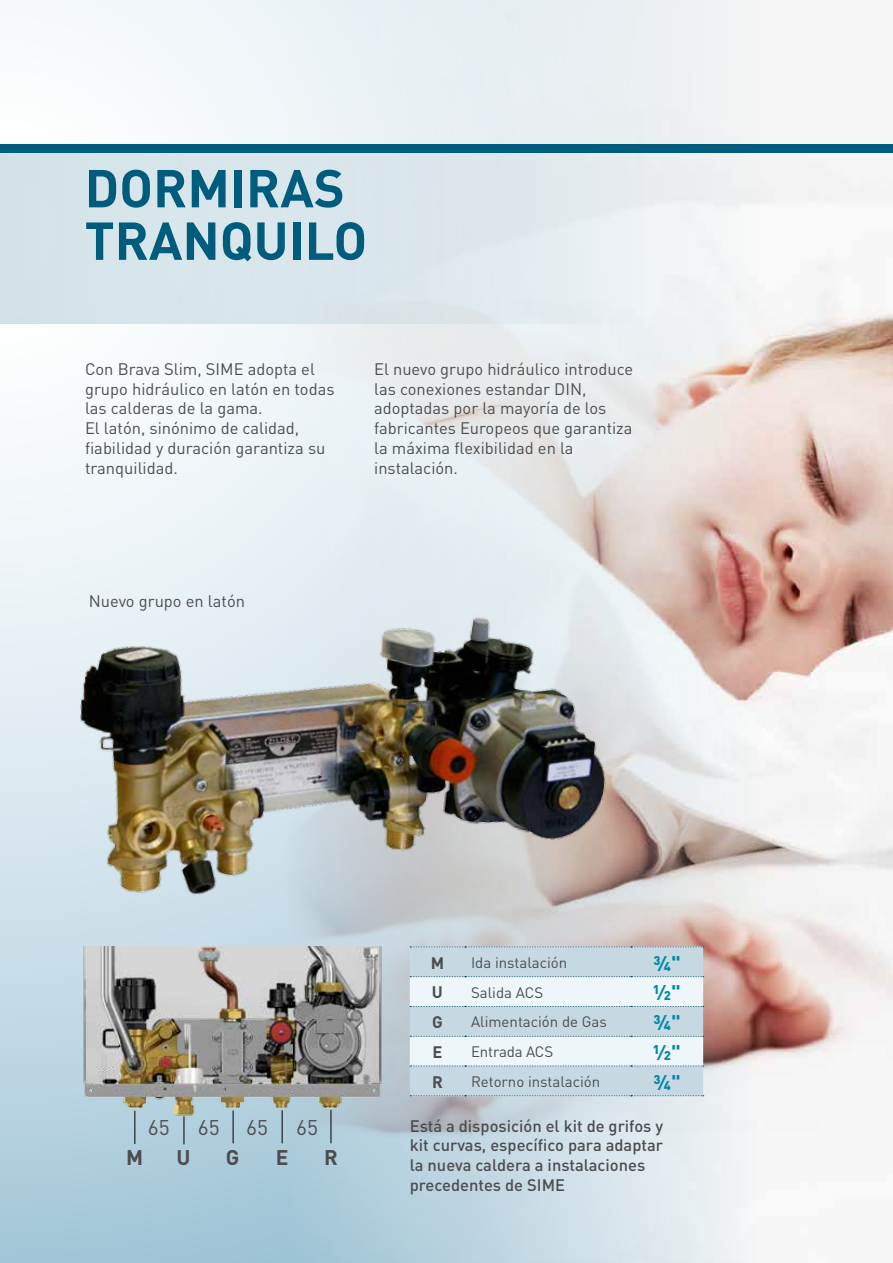
<style>
.page{position:relative;width:893px;height:1263px;background:#fff}
.page>*{position:absolute;margin:0;border:0;box-sizing:border-box;transform-origin:0 0}
.t1{font:700 52.5px/52.5px "DIN";color:#005c7c}
.t2{font:700 21px "DIN";color:#0088a5}
.t3{font:21px "DIN";color:#4d4d4f}
.t4{font:700 21px "DIN";color:#4d4d4f}
.t5{font:16.5px/19.8px "DIN";color:#4d4d4f}
.t6{font:500 16.5px/19.8px "DIN";color:#4d4d4f}
.t7{font:700 16.5px "DIN";color:#4d4d4f}
.t8{font:15px "DIN";color:#4d4d4f}
</style>
<div class="page">
<img style="left:0;top:0;width:893px;height:1263px">
<div style="left:0;top:145px;width:893px;height:8px;background:#005c7c"></div>
<div style="left:0;top:153px;width:893px;height:170px;background:linear-gradient(to right,#cee0e7,#f6f6f6)"></div>
<hr style="left:331px;top:1110px;width:1px;height:33px;background:#000">
<hr style="left:282px;top:1110px;width:1px;height:33px;background:#000">
<hr style="left:233px;top:1111px;width:1px;height:32px;background:#000">
<svg style="left:184px;top:1118px;width:1px;height:26px"></svg>
<hr style="left:135px;top:1111px;width:1px;height:32px;background:#000">
<img style="left:69px;top:594px;width:546px;height:312px">
<svg style="left:410px;top:946px;width:294px;height:150px;background:#d2e1e8"></svg>
<img style="left:80px;top:946px;width:306px;height:172px">
<h1 class="t1" style="left:85px;top:160px;width:284px">DORMIRAS<br>TRANQUILO</h1>
<p class="t5" style="left:85px;top:359px;width:251px">Con Brava Slim, SIME adopta el grupo hidráulico en latón en todas las calderas de la gama.<br>El latón, sinónimo de calidad, fiabilidad y duración garantiza su tranquilidad.</p>
<p class="t5" style="left:374px;top:359px;width:261px">El nuevo grupo hidráulico introduce las conexiones estandar DIN, adoptadas por la mayoría de los fabricantes Europeos que garantiza la máxima flexibilidad en la instalación.</p>
<p class="t5" style="left:89px;top:591px;width:158px">Nuevo grupo en latón</p>
<p class="t3" style="left:148px;top:1114px;width:23px">65</p>
<p class="t3" style="left:198px;top:1114px;width:23px">65</p>
<p class="t3" style="left:246px;top:1114px;width:23px">65</p>
<p class="t3" style="left:296px;top:1114px;width:23px">65</p>
<p class="t4" style="left:126px;top:1143px;width:19px">M</p>
<p class="t4" style="left:177px;top:1143px;width:16px">U</p>
<p class="t4" style="left:226px;top:1143px;width:15px">G</p>
<p class="t4" style="left:276px;top:1143px;width:14px">E</p>
<p class="t4" style="left:324px;top:1143px;width:15px">R</p>
<p class="t7" style="left:431px;top:952px;width:15px">M</p>
<p class="t8" style="left:471px;top:953px;width:98px">Ida instalación</p>
<p class="t2" style="left:653px;top:949px;width:29px">¾"</p>
<p class="t7" style="left:432px;top:982px;width:13px">U</p>
<p class="t8" style="left:471px;top:983px;width:74px">Salida ACS</p>
<p class="t2" style="left:653px;top:979px;width:29px">½"</p>
<p class="t7" style="left:432px;top:1011px;width:12px">G</p>
<p class="t8" style="left:471px;top:1013px;width:137px">Alimentación de Gas</p>
<p class="t2" style="left:653px;top:1009px;width:29px">¾"</p>
<p class="t7" style="left:432px;top:1041px;width:11px">E</p>
<p class="t8" style="left:471px;top:1042px;width:84px">Entrada ACS</p>
<p class="t2" style="left:653px;top:1038px;width:29px">½"</p>
<p class="t7" style="left:432px;top:1071px;width:12px">R</p>
<p class="t8" style="left:471px;top:1072px;width:131px">Retorno instalación</p>
<p class="t2" style="left:653px;top:1068px;width:29px">¾"</p>
<p class="t6" style="left:410px;top:1115px;width:255px">Está a disposición el kit de grifos y kit curvas, específico para adaptar la nueva caldera a instalaciones precedentes de SIME</p>
</div>
